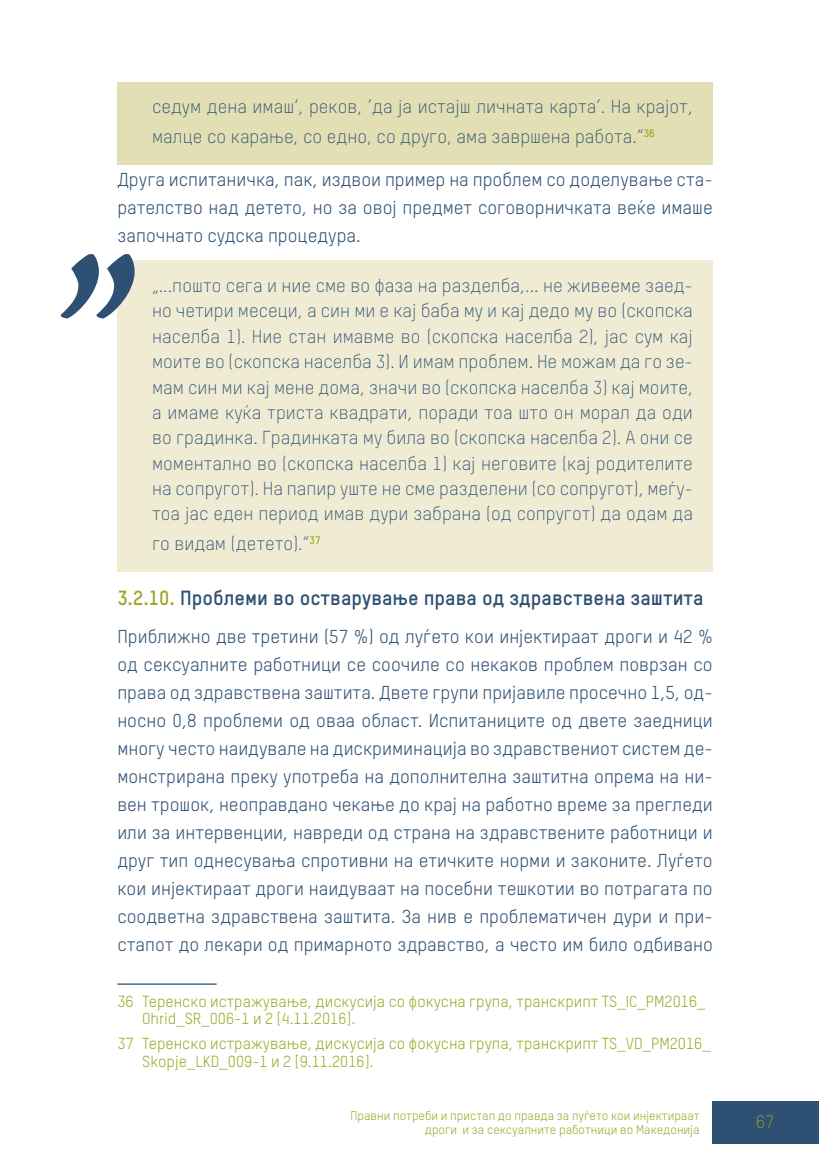
<style>
.page{position:relative;width:819px;height:1167px;background:#fff}
.page>*{position:absolute;margin:0;border:0;box-sizing:border-box;transform-origin:0 0}
._1_1_1__подподпод_на{font:700 20.12px "Oxfam TSTARPRO";color:#2e5072}
.t1{font:18.38px/28px "Oxfam TSTARPRO";color:#2e5072;text-align:justify}
.citat_posvetol{font:300 18.38px/25.4px "Oxfam TSTARPRO";color:#2e5072;text-align:justify}
.citat_POTEMAN{font:300 18.38px/29.8px "Oxfam TSTARPRO";color:#2e5072}
.t2{font:300 17.5px "Oxfam TSTARPRO";color:#9fa727}
.FUSNOTA{font:15.75px/17.5px "Oxfam TSTARPRO";color:#9fa727}
.t3{font:12.25px/14px "Oxfam TSTARPRO";color:#9fa727;text-align:right}
.s1{color:#9fa727}
</style>
<div class="page">
<div style="left:713px;top:1101px;width:106px;height:42px;background:#2e5072"></div>
<div style="left:117px;top:82px;width:596px;height:82px;background:#e2dfb4"></div>
<div style="left:117px;top:260px;width:596px;height:312px;background:#f0ecd4"></div>
<hr style="left:117px;top:983px;width:100px;height:2px;background:#2e5072">
<svg style="left:61px;top:254px;width:74px;height:65px"></svg>
<p class="citat_POTEMAN" style="left:152px;top:92px;width:542px">седум дена имаш‘, реков, ’да ја истајш личната карта’. На крајот, малце со карање, со едно, со друго, ама завршена работа.“<sup>36</sup></p>
<p class="t1" style="left:117px;top:165px;width:597px">Друга испитаничка, пак, издвои пример на проблем со доделување ста&shy;рателство над детето, но за овој предмет соговорничката веќе имаше започнато судска процедура.</p>
<p class="citat_posvetol" style="left:152px;top:273px;width:542px">„...пошто сега и ние сме во фаза на разделба,... не живееме заед&shy;но четири месеци, а син ми е кај баба му и кај дедо му во (скопска населба 1). Ние стан имавме во (скопска населба 2), јас сум кај моите во (скопска населба 3). И имам проблем. Не можам да го зе&shy;мам син ми кај мене дома, значи во (скопска населба 3) кај моите, а имаме куќа триста квадрати, поради тоа што он морал да оди во градинка. Градинката му била во (скопска населба 2). А они се моментално во (скопска населба 1) кај неговите (кај родителите на сопругот). На папир уште не сме разделени (со сопругот), меѓу&shy;тоа јас еден период имав дури забрана (од сопругот) да одам да</p>
<p class="citat_posvetol" style="left:152px;top:531px;width:170px">го видам (детето).“<sup>37</sup></p>
<p class="_1_1_1__подподпод_на" style="left:117px;top:585px;width:588px"><span class="s1">3.2.10.</span> Проблеми во остварување права од здравствена заштита</p>
<p class="t1" style="left:117px;top:622px;width:597px">Приближно две третини (57 %) од луѓето кои инјектираат дроги и 42 % од сексуалните работници се соочиле со некаков проблем поврзан со права од здравствена заштита. Двете групи пријавиле просечно 1,5, од&shy;носно 0,8 проблеми од оваа област. Испитаниците од двете заедници многу често наидувале на дискриминација во здравствениот систем де&shy;монстрирана преку употреба на дополнителна заштитна опрема на ни&shy;вен трошок, неоправдано чекање до крај на работно време за прегледи или за интервенции, навреди од страна на здравствените работници и друг тип однесувања спротивни на етичките норми и законите. Луѓето кои инјектираат дроги наидуваат на посебни тешкотии во потрагата по соодветна здравствена заштита. За нив е проблематичен дури и при&shy;стапот до лекари од примарното здравство, а често им било одбивано</p>
<p class="FUSNOTA" style="left:142px;top:992px;width:565px;text-indent:-25px">36 Теренско истражување, дискусија со фокусна група, транскрипт TS_IC_PM2016_<br>Ohrid_SR_006-1 и 2 [4.11.2016].</p>
<p class="FUSNOTA" style="left:142px;top:1034px;width:570px;text-indent:-25px">37 Теренско истражување, дискусија со фокусна група, транскрипт TS_VD_PM2016_<br>Skopje_LKD_009-1 и 2 [9.11.2016].</p>
<p class="t3" style="left:350px;top:1109px;width:350px">Правни потреби и пристап до правда за луѓето кои инјектираат дроги и за сексуалните работници во Македонија</p>
<p class="t2" style="left:756px;top:1111px;width:20px">67</p>
</div>
